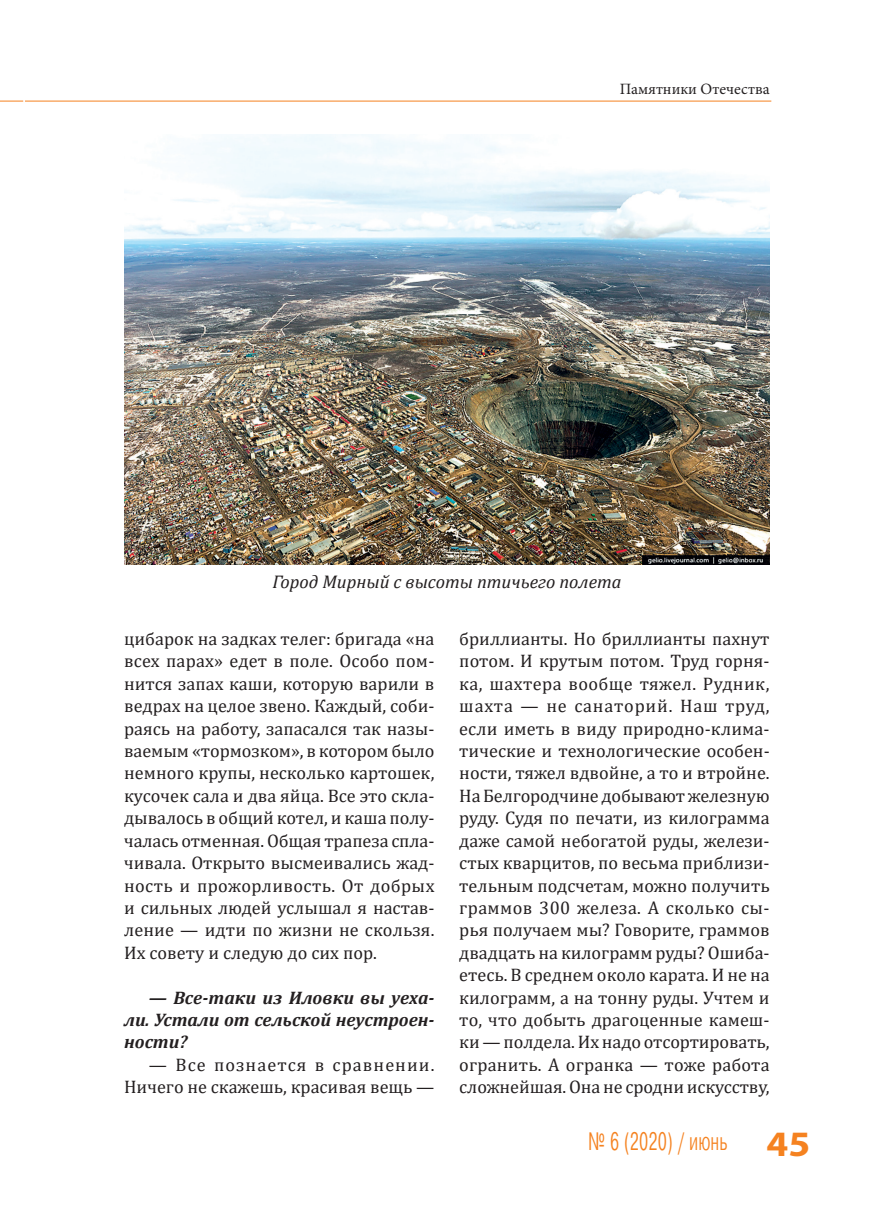
<style>
.page{position:relative;width:869px;height:1216px;background:#fff}
.page>*{position:absolute;margin:0;border:0;box-sizing:border-box;transform-origin:0 0}
.t1{font:300 25.2px "Pragmatica Cond";letter-spacing:.005em;color:#f58220;scale:.8 1}
.t2{font:italic 18.38px "Cambria";color:#231f20}
.t3{font:18.2px/22.4px "Cambria";color:#231f20;text-align:justify}
.t4{font:italic 700 18.2px/22.4px "Cambria";color:#231f20;text-align:justify}
.t5{font:15.75px "Minion Pro";color:#231f20}
.s1{font-family:"Myriad Pro";font-weight:700;font-size:35.88px}
</style>
<div class="page">
<svg style="left:0;top:101px;width:23px;height:1px"></svg>
<hr style="left:25px;top:101px;width:746px;height:1px;background:#f58220">
<img style="left:124px;top:134px;width:645px;height:430px">
<p class="t5" style="left:619px;top:79px;width:151px">Памятники Отечества</p>
<p class="t2" style="left:272px;top:570px;width:350px">Город Мирный с высоты птичьего полета</p>
<p class="t3" style="left:124px;top:627px;width:312px">цибарок на задках телег: бригада «на всех парах» едет в поле. Особо пом&shy;нится запах каши, которую варили в ведрах на целое звено. Каждый, соби&shy;раясь на работу, запасался так назы&shy;ваемым «тормозком», в котором было немного крупы, несколько картошек, кусочек сала и два яйца. Все это скла&shy;дывалось в общий котел, и каша полу&shy;чалась отменная. Общая трапеза спла&shy;чивала. Открыто высмеивались жад&shy;ность и прожорливость. От добрых и сильных людей услышал я настав&shy;ление — идти по жизни не скользя.<br>Их совету и следую до сих пор.</p>
<p class="t4" style="left:124px;top:985px;width:312px;text-indent:25px">— Все-таки из Иловки вы уеха&shy;ли. Устали от сельской неустроен&shy;ности?</p>
<p class="t3" style="left:124px;top:1052px;width:312px;text-align:right">— Все познается в сравнении.<br>Ничего не скажешь, красивая вещь —</p>
<p class="t3" style="left:459px;top:627px;width:312px">бриллианты. Но бриллианты пахнут потом. И крутым потом. Труд горня&shy;ка, шахтера вообще тяжел. Рудник, шахта — не санаторий. Наш труд, если иметь в виду природно-клима&shy;тические и технологические особен&shy;ности, тяжел вдвойне, а то и втройне.<br>На Белгородчине добывают железную руду. Судя по печати, из килограмма даже самой небогатой руды, желези&shy;стых кварцитов, по весьма приблизи&shy;тельным подсчетам, можно получить граммов 300 железа. А сколько сы&shy;рья получаем мы? Говорите, граммов двадцать на килограмм руды? Ошиба&shy;етесь. В среднем около карата. И не на килограмм, а на тонну руды. Учтем и то, что добыть драгоценные камеш&shy;ки — полдела. Их надо отсортировать, огранить. А огранка — тоже работа сложнейшая. Она не сродни искусству,</p>
<h1 class="t1" style="left:588px;top:1126px;width:279px">№ 6 (2020) / июнь <span class="s1">45</span></h1>
</div>
